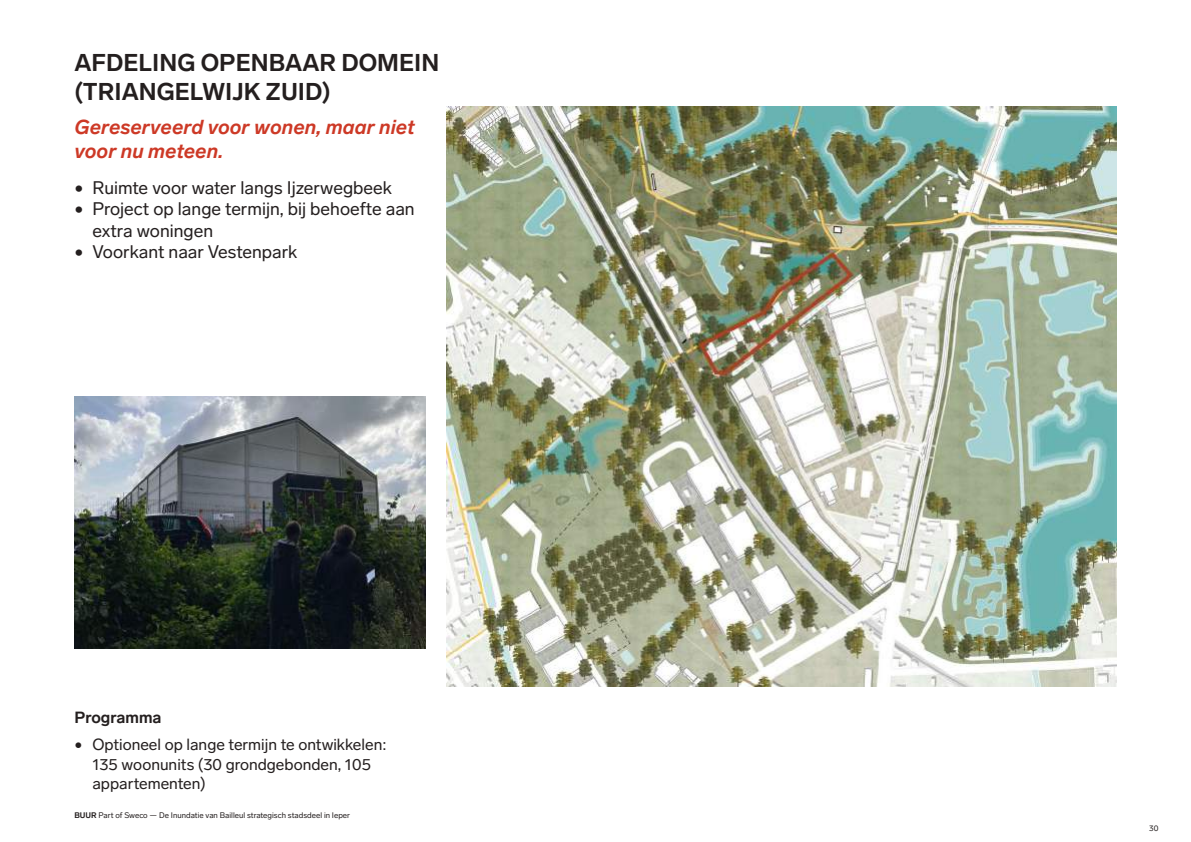
<style>
.page{position:relative;width:1191px;height:842px;background:#fff}
.page>*{position:absolute;margin:0;border:0;box-sizing:border-box;transform-origin:0 0}
.t1{font:700 24px/28.8px "Lab Grotesque";color:#241f1f}
.t2{font:italic 700 20px/24px "Lab Grotesque";color:#cd3926}
.t3{font:18px/21.6px "Lab Grotesque";color:#241f1f}
.t4{font:16px/19.2px "Lab Grotesque";color:#241f1f}
.t5{font:700 16px "Lab Grotesque";color:#241f1f}
.t6{font:8px "Lab Grotesque";color:#241f1f}
.s1{font-weight:700}
</style>
<div class="page">
<img style="left:446px;top:106px;width:670px;height:581px">
<img style="left:74px;top:397px;width:351px;height:251px">
<h1 class="t1" style="left:74px;top:47px;width:366px">AFDELING OPENBAAR DOMEIN (TRIANGELWIJK ZUID)</h1>
<p class="t2" style="left:74px;top:114px;width:342px">Gereserveerd voor wonen, maar niet voor nu meteen.</p>
<p class="t3" style="left:74px;top:176px;width:319px">• Ruimte voor water langs Ijzerwegbeek</p>
<p class="t3" style="left:92px;top:197px;width:324px;text-indent:-18px">• Project op lange termijn, bij behoefte aan extra woningen</p>
<p class="t3" style="left:74px;top:241px;width:224px">• Voorkant naar Vestenpark</p>
<p class="t5" style="left:74px;top:706px;width:89px">Programma</p>
<p class="t4" style="left:92px;top:735px;width:295px;text-indent:-18px">• Optioneel op lange termijn te ontwikkelen:<br>135 woonunits (30 grondgebonden, 105 appartementen)</p>
<p class="t6" style="left:74px;top:810px;width:277px"><span class="s1">BUUR</span> Part of Sweco — De Inundatie van Bailleul strategisch stadsdeel in Ieper</p>
<p class="t6" style="left:1149px;top:823px;width:11px">30</p>
</div>
